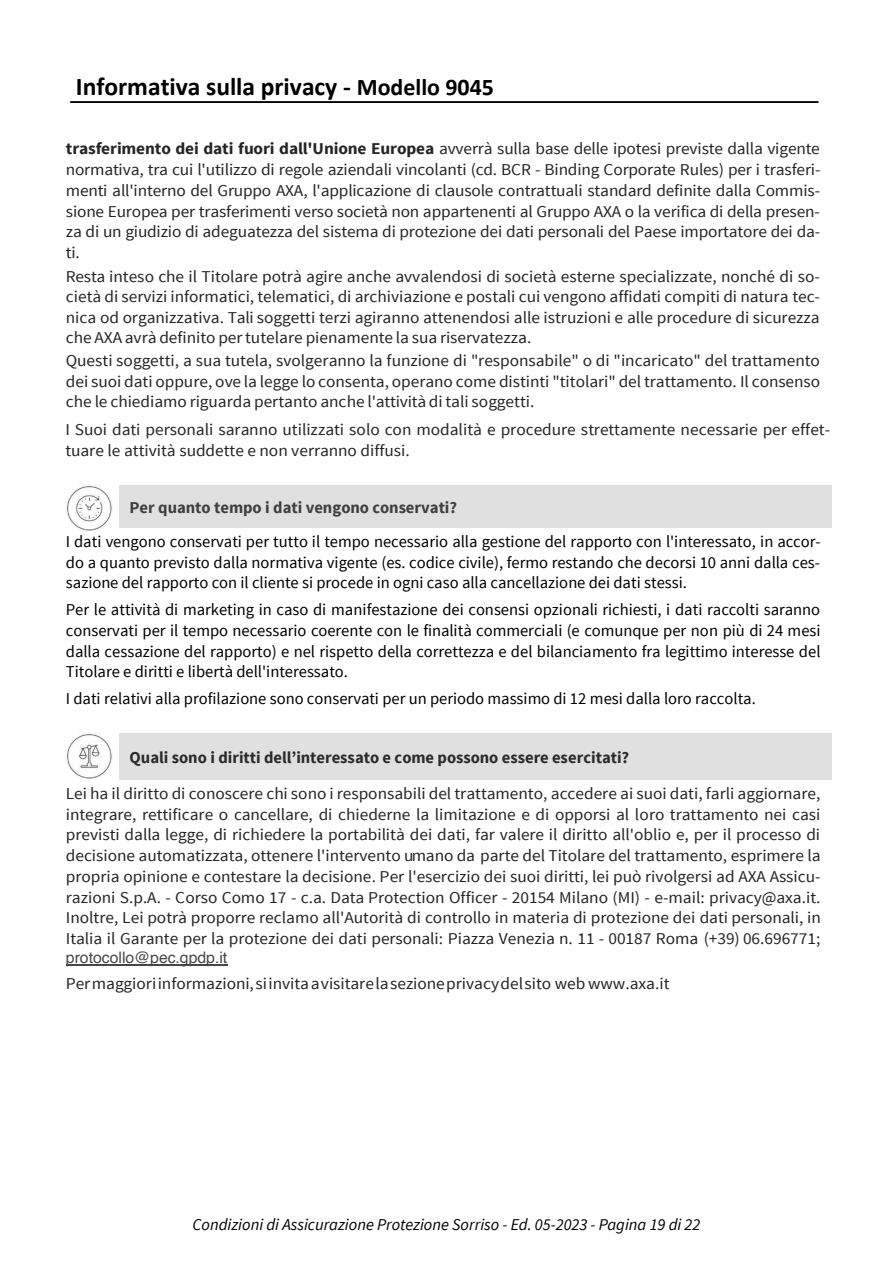
<style>
.page{position:relative;width:893px;height:1263px;background:#fff}
.page>*{position:absolute;margin:0;border:0;box-sizing:border-box;transform-origin:0 0}
.t1{font:700 25.5px "Calibri";color:#000}
.t2{font:16.5px/20.7px "Source Sans Pro";letter-spacing:-.005em;color:#252525;text-align:justify;scale:1.05 1}
.t3{font:16.5px/20.7px "Source Sans Pro";color:#000;text-align:justify}
.t4{font:italic 16.5px "Source Sans Pro";color:#000}
.t5{font:700 16.5px "Source Sans Pro";color:#2b2b2b}
.t6{font:700 16.5px "Source Sans Pro";color:#3f3f3f}
.t7{font:15.9px "Helvetica";color:#474747}
.s1{font-size:24px}
.s2{font-weight:700}
</style>
<div class="page">
<hr style="left:70px;top:101px;width:748px;height:2px;background:#000">
<img style="left:67px;top:486px;width:45px;height:45px">
<div style="left:119px;top:485px;width:11px;height:43px;background:#e0e0e0"></div>
<div style="left:130px;top:485px;width:701px;height:43px;background:#e0e0e0"></div>
<img style="left:67px;top:734px;width:45px;height:45px">
<div style="left:119px;top:733px;width:11px;height:47px;background:#e0e0e0"></div>
<div style="left:130px;top:733px;width:701px;height:47px;background:#e0e0e0"></div>
<hr style="left:66px;top:965px;width:161px;height:1px;background:#474747">
<h1 class="t1" style="left:76px;top:69px;width:419px">Informativa sulla privacy - <span class="s1">Modello 9045</span></h1>
<p class="t2" style="left:66px;top:139px;width:720px"><span class="s2">trasferimento dei dati fuori dall'Unione Europea</span> avverrà sulla base delle ipotesi previste dalla vigente normativa, tra cui l'utilizzo di regole aziendali vincolanti (cd. BCR - Binding Corporate Rules) per i trasferi&shy;menti all'interno del Gruppo AXA, l'applicazione di clausole contrattuali standard definite dalla Commis&shy;sione Europea per trasferimenti verso società non appartenenti al Gruppo AXA o la verifica di della presen&shy;za di un giudizio di adeguatezza del sistema di protezione dei dati personali del Paese importatore dei da&shy;ti.</p>
<p class="t2" style="left:66px;top:267px;width:720px;line-height:20.2px">Resta inteso che il Titolare potrà agire anche avvalendosi di società esterne specializzate, nonché di so&shy;cietà di servizi informatici, telematici, di archiviazione e postali cui vengono affidati compiti di natura tec&shy;nica od organizzativa. Tali soggetti terzi agiranno attenendosi alle istruzioni e alle procedure di sicurezza che AXA avrà definito pertutelare pienamente la sua riservatezza.</p>
<p class="t2" style="left:66px;top:351px;width:720px">Questi soggetti, a sua tutela, svolgeranno la funzione di "responsabile" o di "incaricato" del trattamento dei suoi dati oppure, ove la legge lo consenta, operano come distinti "titolari" del trattamento. Il consenso che le chiediamo riguarda pertanto anche l'attività di tali soggetti.</p>
<p class="t2" style="left:65px;top:420px;width:730px">I Suoi dati personali saranno utilizzati solo con modalità e procedure strettamente necessarie per effet&shy;tuare le attività suddette e non verranno diffusi.</p>
<p class="t6" style="left:130px;top:497px;width:329px">Per quanto tempo i dati vengono conservati?</p>
<p class="t3" style="left:66px;top:531px;width:756px">I dati vengono conservati per tutto il tempo necessario alla gestione del rapporto con l'interessato, in accor&shy;do a quanto previsto dalla normativa vigente (es. codice civile), fermo restando che decorsi 10 anni dalla ces&shy;sazione del rapporto con il cliente si procede in ogni caso alla cancellazione dei dati stessi.</p>
<p class="t3" style="left:66px;top:600px;width:757px">Per le attività di marketing in caso di manifestazione dei consensi opzionali richiesti, i dati raccolti saranno conservati per il tempo necessario coerente con le finalità commerciali (e comunque per non più di 24 mesi dalla cessazione del rapporto) e nel rispetto della correttezza e del bilanciamento fra legittimo interesse del Titolare e diritti e libertà dell'interessato.</p>
<p class="t3" style="left:66px;top:688px;width:692px">I dati relativi alla profilazione sono conservati per un periodo massimo di 12 mesi dalla loro raccolta.</p>
<p class="t5" style="left:130px;top:747px;width:501px">Quali sono i diritti dell’interessato e come possono essere esercitati?</p>
<p class="t2" style="left:66px;top:783px;width:721px">Lei ha il diritto di conoscere chi sono i responsabili del trattamento, accedere ai suoi dati, farli aggiornare, integrare, rettificare o cancellare, di chiederne la limitazione e di opporsi al loro trattamento nei casi previsti dalla legge, di richiedere la portabilità dei dati, far valere il diritto all'oblio e, per il processo di decisione automatizzata, ottenere l'intervento umano da parte del Titolare del trattamento, esprimere la propria opinione e contestare la decisione. Per l'esercizio dei suoi diritti, lei può rivolgersi ad AXA Assicu&shy;razioni S.p.A. - Corso Como 17 - c.a. Data Protection Officer - 20154 Milano (MI) - e-mail: privacy@axa.it.<br>Inoltre, Lei potrà proporre reclamo all'Autorità di controllo in materia di protezione dei dati personali, in Italia il Garante per la protezione dei dati personali: Piazza Venezia n. 11 - 00187 Roma (+39) 06.696771;</p>
<p class="t7" style="left:66px;top:945px;width:163px">protocollo@pec.gpdp.it</p>
<p class="t2" style="left:66px;top:973px;width:577px">Permaggioriinformazioni,siinvitaavisitarelasezioneprivacydelsito web www.axa.it</p>
<p class="t4" style="left:193px;top:1214px;width:509px">Condizioni di Assicurazione Protezione Sorriso - Ed. 05-2023 - Pagina 19 di 22</p>
</div>
